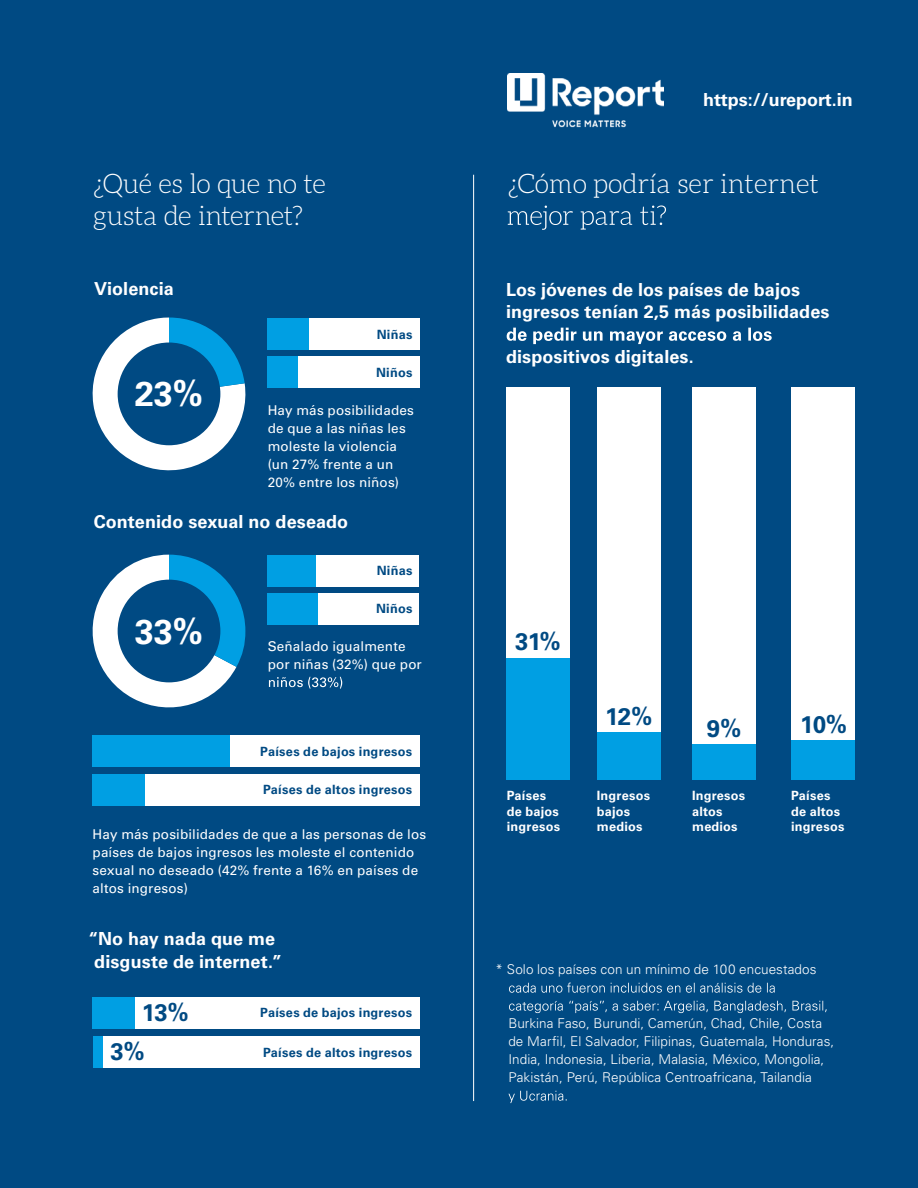
<style>
.page{position:relative;width:918px;height:1188px;background:#004a83}
.page>*{position:absolute;margin:0;border:0;box-sizing:border-box;transform-origin:0 0}
.t1{font:700 34.5px "Univers LT Std";color:#fff}
.t2{font:300 27px/31.5px "Aleo";letter-spacing:-.02em;color:#fff}
.t3{font:300 27px "Aleo";color:#fff}
.t4{font:700 24px "Univers LT Std";letter-spacing:-.035em;color:#004a83}
.t5{font:700 18px/22.5px "Univers LT Std";letter-spacing:.005em;color:#fff;text-align:center}
.t6{font:13.5px/18px "Univers LT Std";letter-spacing:.01em;color:#fff}
.t7{font:300 13.5px/18px "Univers LT Std";letter-spacing:.005em;color:#fff}
.t8{font:700 12.75px "Univers LT Std";letter-spacing:.02em;color:#004a83}
.t9{font:700 12.75px/15.8px "Univers LT Std";letter-spacing:.02em;color:#fff}
</style>
<div class="page">
<hr style="left:473px;top:175px;width:1px;height:926px;background:#fff">
<svg style="left:509px;top:983px;width:266px;height:10px"></svg>
<svg style="left:509px;top:1001px;width:318px;height:12px"></svg>
<svg style="left:508px;top:1091px;width:59px;height:12px"></svg>
<svg style="left:508px;top:205px;width:158px;height:25px"></svg>
<svg style="left:507px;top:328px;width:265px;height:16px"></svg>
<div style="left:506px;top:387px;width:64px;height:271px;background:#fff"></div>
<div style="left:506px;top:658px;width:64px;height:122px;background:#009fe3"></div>
<div style="left:597px;top:387px;width:64px;height:345px;background:#fff"></div>
<div style="left:597px;top:732px;width:64px;height:48px;background:#009fe3"></div>
<div style="left:692px;top:387px;width:64px;height:357px;background:#fff"></div>
<div style="left:692px;top:744px;width:64px;height:36px;background:#009fe3"></div>
<div style="left:791px;top:387px;width:63px;height:353px;background:#fff"></div>
<div style="left:791px;top:740px;width:63px;height:40px;background:#009fe3"></div>
<svg style="left:92px;top:318px;width:154px;height:153px"></svg>
<div style="left:118px;top:343px;width:102px;height:102px;background:#004a83;border-radius:50%"></div>
<div style="left:298px;top:357px;width:122px;height:31px;background:#fff"></div>
<div style="left:268px;top:357px;width:30px;height:31px;background:#009fe3"></div>
<div style="left:309px;top:318px;width:111px;height:32px;background:#fff"></div>
<div style="left:268px;top:318px;width:41px;height:32px;background:#009fe3"></div>
<svg style="left:92px;top:555px;width:153px;height:153px"></svg>
<div style="left:118px;top:580px;width:102px;height:102px;background:#004a83;border-radius:50%"></div>
<svg style="left:269px;top:677px;width:73px;height:12px"></svg>
<div style="left:317px;top:593px;width:102px;height:32px;background:#fff"></div>
<div style="left:267px;top:593px;width:50px;height:32px;background:#009fe3"></div>
<div style="left:316px;top:555px;width:103px;height:31px;background:#fff"></div>
<div style="left:267px;top:555px;width:49px;height:31px;background:#009fe3"></div>
<div style="left:145px;top:774px;width:274px;height:32px;background:#fff"></div>
<div style="left:93px;top:774px;width:52px;height:32px;background:#009fe3"></div>
<div style="left:230px;top:735px;width:189px;height:32px;background:#fff"></div>
<div style="left:93px;top:735px;width:137px;height:32px;background:#009fe3"></div>
<div style="left:125px;top:997px;width:295px;height:32px;background:#fff"></div>
<div style="left:93px;top:997px;width:42px;height:32px;background:#009fe3"></div>
<div style="left:102px;top:1036px;width:318px;height:32px;background:#fff"></div>
<div style="left:93px;top:1036px;width:9px;height:32px;background:#009fe3"></div>
<img style="left:508px;top:73px;width:156px;height:55px">
<h2 class="t2" style="left:93px;top:168px;width:234px">¿Qué es lo que no te gusta de internet?</h2>
<h3 class="t5" style="left:94px;top:278px;width:81px">Violencia</h3>
<h1 class="t1" style="left:135px;top:374px;width:70px">23%</h1>
<p class="t8" style="left:377px;top:327px;width:37px">Niñas</p>
<p class="t8" style="left:376px;top:365px;width:38px">Niños</p>
<p class="t6" style="left:268px;top:401px;width:148px">Hay más posibilidades de que a las niñas les moleste la violencia (un 27% frente a un<br>20% entre los niños)</p>
<h3 class="t5" style="left:94px;top:510px;width:256px">Contenido sexual no deseado</h3>
<p class="t8" style="left:377px;top:563px;width:37px">Niñas</p>
<p class="t8" style="left:376px;top:601px;width:38px">Niños</p>
<h1 class="t1" style="left:135px;top:611px;width:70px">33%</h1>
<p class="t6" style="left:268px;top:637px;width:156px">Señalado igualmente por niñas (32%) que por</p>
<p class="t8" style="left:260px;top:744px;width:153px">Países de bajos ingresos</p>
<p class="t8" style="left:263px;top:782px;width:151px">Países de altos ingresos</p>
<p class="t6" style="left:93px;top:825px;width:335px">Hay más posibilidades de que a las personas de los países de bajos ingresos les moleste el contenido sexual no deseado (42% frente a 16% en países de altos ingresos)</p>
<h3 class="t5" style="left:88px;top:928px;width:195px">“No hay nada que me disguste de internet.”</h3>
<h3 class="t4" style="left:142px;top:999px;width:48px">13%</h3>
<p class="t8" style="left:260px;top:1005px;width:153px">Países de bajos ingresos</p>
<h3 class="t4" style="left:110px;top:1038px;width:36px">3%</h3>
<p class="t8" style="left:263px;top:1045px;width:151px">Países de altos ingresos</p>
<h3 class="t5" style="left:703px;top:89px;width:151px">https://ureport.in</h3>
<h2 class="t3" style="left:508px;top:169px;width:313px">¿Cómo podría ser internet</h2>
<h3 class="t5" style="left:506px;top:278px;width:325px;text-align:left">Los jóvenes de los países de bajos ingresos tenían 2,5 más posibilidades</h3>
<h3 class="t5" style="left:506px;top:346px;width:189px">dispositivos digitales.</h3>
<h3 class="t4" style="left:515px;top:628px;width:47px">31%</h3>
<h3 class="t4" style="left:605px;top:702px;width:49px">12%</h3>
<h3 class="t4" style="left:707px;top:715px;width:36px">9%</h3>
<h3 class="t4" style="left:800px;top:711px;width:49px">10%</h3>
<p class="t9" style="left:507px;top:788px;width:55px">Países de bajos ingresos</p>
<p class="t9" style="left:597px;top:788px;width:55px;line-height:15.3px">Ingresos bajos medios</p>
<p class="t9" style="left:692px;top:788px;width:54px;line-height:15.3px">Ingresos altos medios</p>
<p class="t9" style="left:791px;top:788px;width:55px">Países de altos ingresos</p>
<p class="t7" style="left:496px;top:961px;width:322px">* Solo los países con un mínimo de 100 encuestados</p>
<p class="t7" style="left:508px;top:1015px;width:327px">Burkina Faso, Burundi, Camerún, Chad, Chile, Costa de Marfil, El Salvador, Filipinas, Guatemala, Honduras, India, Indonesia, Liberia, Malasia, México, Mongolia, Pakistán, Perú, República Centroafricana, Tailandia</p>
</div>
